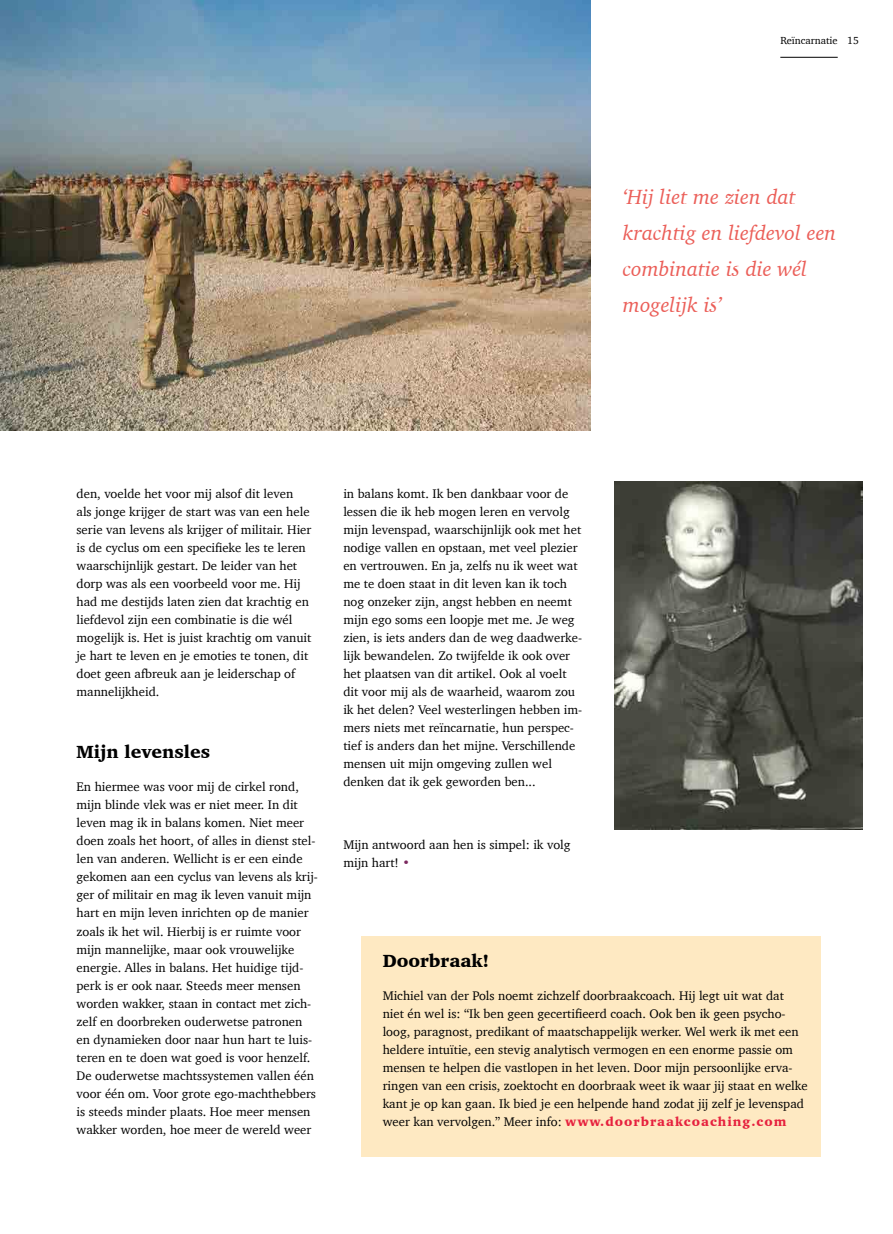
<style>
.page{position:relative;width:893px;height:1234px;background:#fff}
.page>*{position:absolute;margin:0;border:0;box-sizing:border-box;transform-origin:0 0}
.t1{font:italic 21px/36px "Charter";color:#eb5e58}
.t2{font:900 18px "Charter";color:#000}
.t3{font:12.75px/18px "Charter";color:#000}
.t4{font:10.5px "Charter";color:#000}
.s1{color:#7b285f}
.s2{font-weight:900;color:#e6213e}
</style>
<div class="page">
<div style="left:361px;top:935px;width:460px;height:221px;background:#fee9c2"></div>
<img style="left:614px;top:481px;width:248px;height:347px">
<img style="left:0;top:0;width:591px;height:430px">
<hr style="left:780px;top:57px;width:58px;height:1px;background:#000">
<p class="t4" style="left:780px;top:32px;width:59px">Reïncarnatie</p>
<p class="t4" style="left:847px;top:32px;width:13px">15</p>
<h1 class="t1" style="left:623px;top:178px;width:215px">‘Hij liet me zien dat krachtig en liefdevol een combinatie is die wél mogelijk is’</h1>
<p class="t3" style="left:77px;top:484px;width:236px">den, voelde het voor mij alsof dit leven als jonge krijger de start was van een hele serie van levens als krijger of militair. Hier is de cyclus om een specifieke les te leren waarschijnlijk gestart. De leider van het dorp was als een voorbeeld voor me. Hij had me destijds laten zien dat krachtig en liefdevol zijn een combinatie is die wél mogelijk is. Het is juist krachtig om vanuit je hart te leven en je emoties te tonen, dit doet geen afbreuk aan je leiderschap of mannelijkheid.</p>
<h2 class="t2" style="left:77px;top:740px;width:135px">Mijn levensles</h2>
<p class="t3" style="left:77px;top:777px;width:243px">En hiermee was voor mij de cirkel rond, mijn blinde vlek was er niet meer. In dit leven mag ik in balans komen. Niet meer doen zoals het hoort, of alles in dienst stel&shy;len van anderen. Wellicht is er een einde gekomen aan een cyclus van levens als krij&shy;ger of militair en mag ik leven vanuit mijn hart en mijn leven inrichten op de manier zoals ik het wil. Hierbij is er ruimte voor mijn mannelijke, maar ook vrouwelijke energie. Alles in balans. Het huidige tijd&shy;perk is er ook naar. Steeds meer mensen worden wakker, staan in contact met zich&shy;zelf en doorbreken ouderwetse patronen en dynamieken door naar hun hart te luis&shy;teren en te doen wat goed is voor henzelf.<br>De ouderwetse machtssystemen vallen één voor één om. Voor grote ego-machthebbers is steeds minder plaats. Hoe meer mensen wakker worden, hoe meer de wereld weer</p>
<p class="t3" style="left:343px;top:484px;width:240px">in balans komt. Ik ben dankbaar voor de lessen die ik heb mogen leren en vervolg mijn levenspad, waarschijnlijk ook met het nodige vallen en opstaan, met veel plezier en vertrouwen. En ja, zelfs nu ik weet wat me te doen staat in dit leven kan ik toch nog onzeker zijn, angst hebben en neemt mijn ego soms een loopje met me. Je weg zien, is iets anders dan de weg daadwerke&shy;lijk bewandelen. Zo twijfelde ik ook over het plaatsen van dit artikel. Ook al voelt dit voor mij als de waarheid, waarom zou ik het delen? Veel westerlingen hebben im&shy;mers niets met reïncarnatie, hun perspec&shy;tief is anders dan het mijne. Verschillende mensen uit mijn omgeving zullen wel denken dat ik gek geworden ben...</p>
<p class="t3" style="left:343px;top:834px;width:229px">Mijn antwoord aan hen is simpel: ik volg mijn hart! <span class="s1">•</span></p>
<h2 class="t2" style="left:383px;top:948px;width:108px">Doorbraak!</h2>
<p class="t3" style="left:383px;top:985px;width:427px">Michiel van der Pols noemt zichzelf doorbraakcoach. Hij legt uit wat dat niet én wel is: “Ik ben geen gecertifieerd coach. Ook ben ik geen psycho&shy;loog, paragnost, predikant of maatschappelijk werker. Wel werk ik met een heldere intuïtie, een stevig analytisch vermogen en een enorme passie om mensen te helpen die vastlopen in het leven. Door mijn persoonlijke erva&shy;ringen van een crisis, zoektocht en doorbraak weet ik waar jij staat en welke kant je op kan gaan. Ik bied je een helpende hand zodat jij zelf je levenspad weer kan vervolgen.” Meer info: <span class="s2">www.doorbraakcoaching.com</span></p>
</div>
